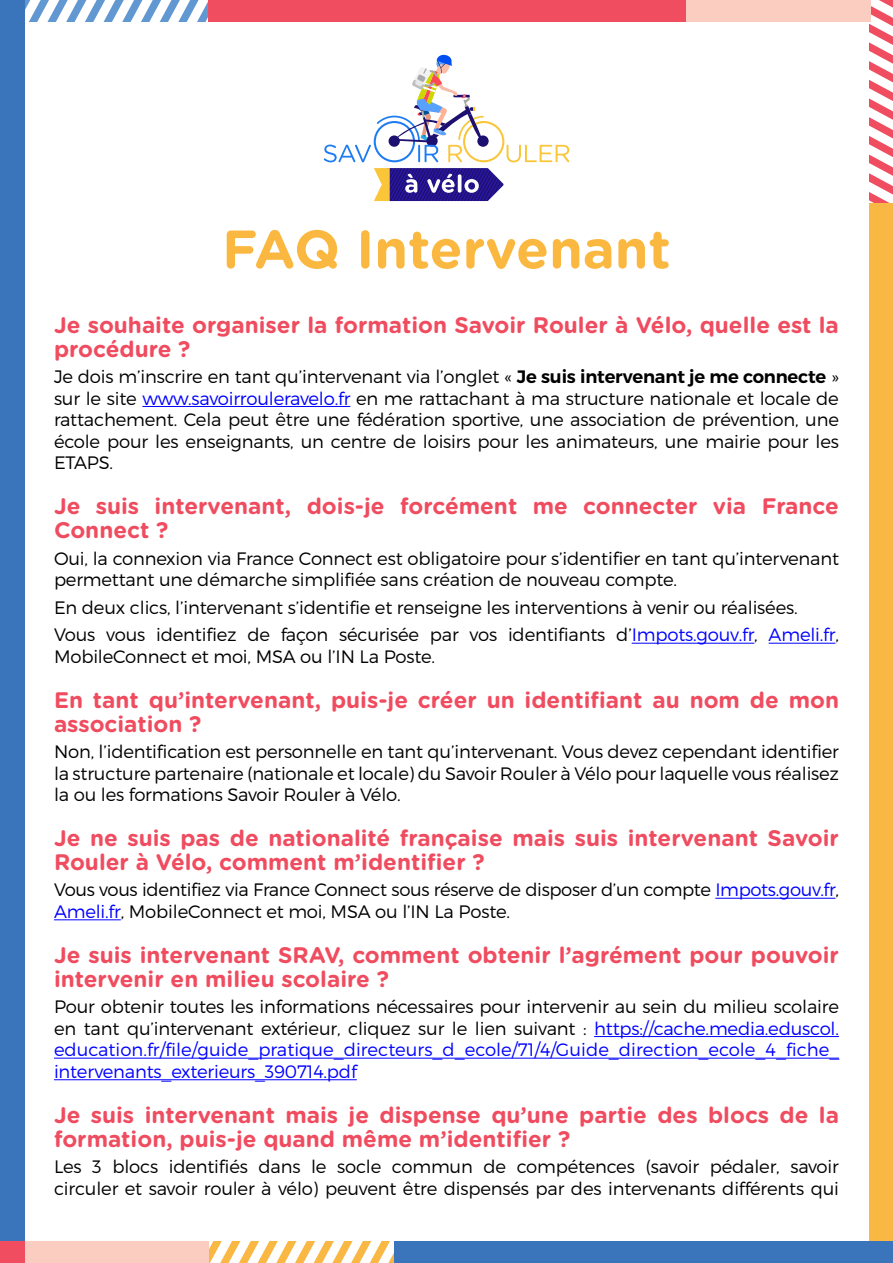
<style>
.page{position:relative;width:893px;height:1263px;background:#fff}
.page>*{position:absolute;margin:0;border:0;box-sizing:border-box;transform-origin:0 0}
.t1{font:700 54px "Gotham Rounded";color:#fbb840}
.t2{font:700 22.5px/24px "Gotham Rounded";color:#f04c60}
.t3{font:300 18px/21.6px "Montserrat";letter-spacing:-.01em;color:#000}
.t4{font:300 18px/21.6px "Montserrat";letter-spacing:-.01em;color:#00f;text-align:justify}
.s1{font-weight:600}
.s2{color:#00f}
.s3{color:#000}
</style>
<div class="page">
<svg style="left:870px;top:0;width:23px;height:203px"></svg>
<svg style="left:24px;top:0;width:184px;height:22px"></svg>
<div style="left:0;top:0;width:24px;height:1248px;background:#3a75bb"></div>
<div style="left:870px;top:203px;width:23px;height:1060px;background:#f9b743"></div>
<div style="left:208px;top:0;width:662px;height:22px;background:#f04d61"></div>
<svg style="left:208px;top:1241px;width:187px;height:22px"></svg>
<div style="left:24px;top:1241px;width:184px;height:22px;background:#fbcdc1"></div>
<div style="left:0;top:1241px;width:24px;height:22px;background:#f04d61"></div>
<div style="left:395px;top:1241px;width:498px;height:22px;background:#3a75bb"></div>
<div style="left:686px;top:0;width:184px;height:22px;background:#fbcdc1"></div>
<svg style="left:374px;top:168px;width:130px;height:33px"></svg>
<svg style="left:324px;top:54px;width:245px;height:108px"></svg>
<hr style="left:142px;top:406px;width:208px;height:1px;background:#00f">
<hr style="left:632px;top:643px;width:122px;height:1px;background:#00f">
<hr style="left:769px;top:643px;width:66px;height:1px;background:#00f">
<hr style="left:715px;top:898px;width:120px;height:1px;background:#00f">
<hr style="left:54px;top:919px;width:67px;height:1px;background:#00f">
<hr style="left:594px;top:1036px;width:245px;height:1px;background:#00f">
<hr style="left:54px;top:1058px;width:785px;height:1px;background:#00f">
<hr style="left:54px;top:1079px;width:303px;height:1px;background:#00f">
<h1 class="t1" style="left:222px;top:210px;width:450px">FAQ Intervenant</h1>
<p class="t2" style="left:54px;top:312px;width:786px">Je souhaite organiser la formation Savoir Rouler à Vélo, quelle est la procédure ?</p>
<p class="t3" style="left:54px;top:366px;width:786px;text-align:justify">Je dois m’inscrire en tant qu’intervenant via l’onglet « <span class="s1">Je suis intervenant je me connecte</span> » sur le site <span class="s2">www.savoirrouleravelo.fr</span> en me rattachant à ma structure nationale et locale de rattachement. Cela peut être une fédération sportive, une association de prévention, une école pour les enseignants, un centre de loisirs pour les animateurs, une mairie pour les ETAPS.</p>
<p class="t2" style="left:54px;top:494px;width:786px">Je suis intervenant, dois-je forcément me connecter via France<br>Connect ?</p>
<p class="t3" style="left:54px;top:547px;width:786px">Oui, la connexion via France Connect est obligatoire pour s’identifier en tant qu’intervenant permettant une démarche simplifiée sans création de nouveau compte.</p>
<p class="t3" style="left:54px;top:593px;width:786px;line-height:27.6px">En deux clics, l’intervenant s’identifie et renseigne les interventions à venir ou réalisées.<br>Vous vous identifiez de façon sécurisée par vos identifiants d’<span class="s2">Impots.gouv.fr</span>, <span class="s2">Ameli.fr</span>,</p>
<p class="t3" style="left:54px;top:645px;width:383px">MobileConnect et moi, MSA ou l’IN La Poste.</p>
<p class="t2" style="left:54px;top:687px;width:786px">En tant qu’intervenant, puis-je créer un identifiant au nom de mon association ?</p>
<p class="t3" style="left:54px;top:741px;width:786px;text-align:justify">Non, l’identification est personnelle en tant qu’intervenant. Vous devez cependant identifier la structure partenaire (nationale et locale) du Savoir Rouler à Vélo pour laquelle vous réalisez la ou les formations Savoir Rouler à Vélo.</p>
<p class="t2" style="left:54px;top:825px;width:786px">Je ne suis pas de nationalité française mais suis intervenant Savoir<br>Rouler à Vélo, comment m’identifier ?</p>
<p class="t3" style="left:54px;top:879px;width:786px">Vous vous identifiez via France Connect sous réserve de disposer d’un compte <span class="s2">Impots.gouv.fr</span>,<br><span class="s2">Ameli.fr</span>, MobileConnect et moi, MSA ou l’IN La Poste.</p>
<p class="t2" style="left:54px;top:942px;width:786px">Je suis intervenant SRAV, comment obtenir l’agrément pour pouvoir intervenir en milieu scolaire ?</p>
<p class="t4" style="left:54px;top:996px;width:787px"><span class="s3">Pour obtenir toutes les informations nécessaires pour intervenir au sein du milieu scolaire en tant qu’intervenant extérieur, cliquez sur le lien suivant :</span> https://cache.media.eduscol. education.fr/file/guide_pratique_directeurs_d_ecole/71/4/Guide_direction_ecole_4_fiche_ intervenants_exterieurs_390714.pdf</p>
<p class="t2" style="left:54px;top:1102px;width:786px">Je suis intervenant mais je dispense qu’une partie des blocs de la formation, puis-je quand même m’identifier ?</p>
<p class="t3" style="left:54px;top:1155px;width:786px">Les 3 blocs identifiés dans le socle commun de compétences (savoir pédaler, savoir circuler et savoir rouler à vélo) peuvent être dispensés par des intervenants différents qui</p>
</div>
